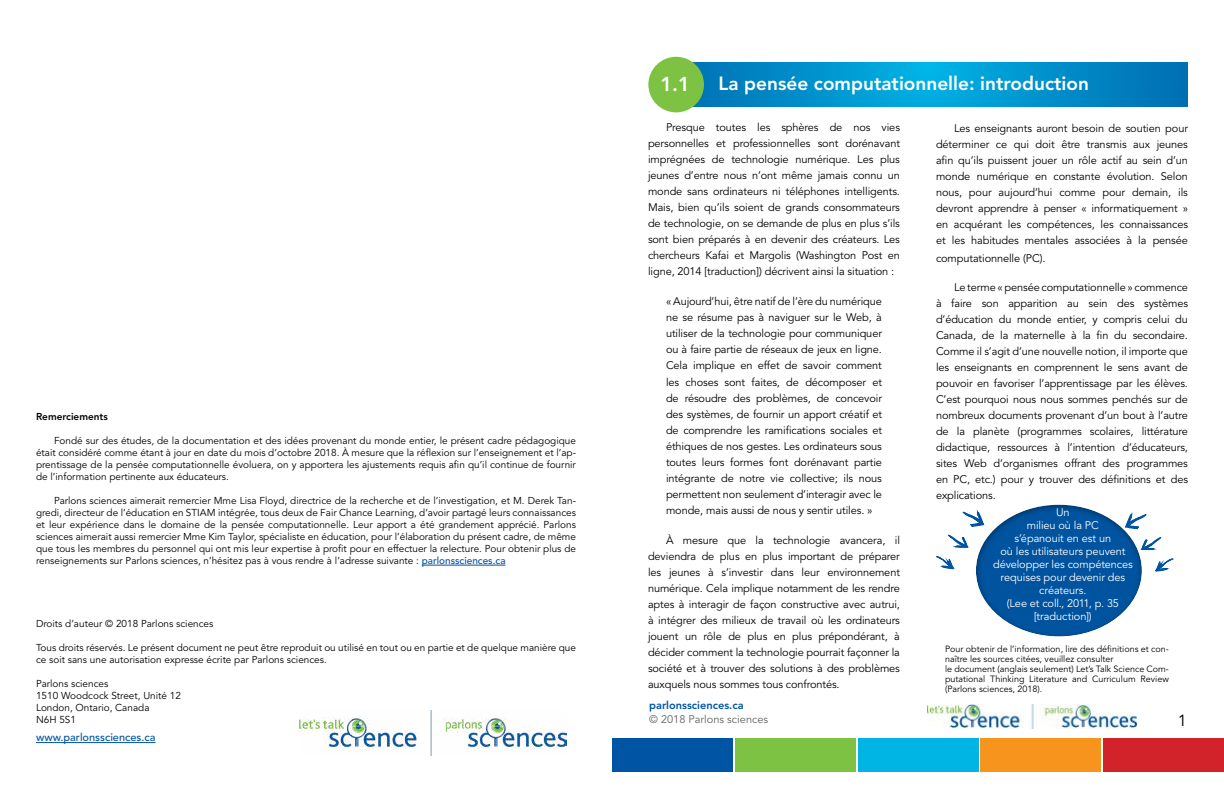
<style>
.page{position:relative;width:1224px;height:792px;background:#fff}
.page>*{position:absolute;margin:0;border:0;box-sizing:border-box;transform-origin:0 0}
.t1{font:800 20px "Avenir LT Std";color:#fff}
.t2{font:800 19px "Avenir LT Std";color:#fff}
.t3{font:16px "Avenir LT Std";color:#000}
.t4{font:11px/16px "Avenir LT Std";letter-spacing:-.01em;color:#000;text-align:justify}
.t5{font:11px/13px "Avenir LT Std";letter-spacing:-.01em;color:#fff;text-align:center}
.t6{font:500 11px "Avenir LT Std";color:#0053a1}
.t7{font:11px "Avenir LT Std";color:#636466}
.t8{font:800 11px "Avenir LT Std";color:#0054a4}
.t9{font:10px/12px "Avenir LT Std";color:#000}
.t10{font:800 10px "Avenir LT Std";color:#000}
.t11{font:9px/10px "Avenir LT Std";color:#000}
.s1{font-weight:500;color:#0053a1}
</style>
<div class="page">
<img style="left:927px;top:705px;width:209px;height:23px">
<svg style="left:694px;top:63px;width:494px;height:43px;background:#0090cb"></svg>
<div style="left:648px;top:57px;width:56px;height:55px;background:#7dc242;border-radius:50%"></div>
<img style="left:299px;top:710px;width:268px;height:46px">
<hr style="left:36px;top:742px;width:120px;height:1px;background:#0053a1">
<hr style="left:422px;top:565px;width:84px;height:1px;background:#0053a1">
<div style="left:612px;top:738px;width:121px;height:34px;background:#0054a4"></div>
<div style="left:735px;top:738px;width:121px;height:34px;background:#7dc242"></div>
<div style="left:858px;top:738px;width:120px;height:34px;background:#00b4e4"></div>
<div style="left:980px;top:738px;width:121px;height:34px;background:#f7941e"></div>
<div style="left:1103px;top:738px;width:121px;height:34px;background:#d2232a"></div>
<div style="left:968px;top:498px;width:182px;height:140px;background:#000;opacity:.49"></div>
<svg style="left:936px;top:504px;width:57px;height:83px"></svg>
<svg style="left:1116px;top:506px;width:58px;height:83px"></svg>
<h1 class="t1" style="left:660px;top:73px;width:31px">1.1</h1>
<h2 class="t2" style="left:719px;top:72px;width:372px">La pensée computationnelle: introduction</h2>
<p class="t4" style="left:648px;top:120px;width:254px;text-indent:18px">Presque toutes les sphères de nos vies personnelles et professionnelles sont dorénavant imprégnées de technologie numérique. Les plus jeunes d’entre nous n’ont même jamais connu un monde sans ordinateurs ni téléphones intelligents.<br>Mais, bien qu’ils soient de grands consommateurs de technologie, on se demande de plus en plus s’ils sont bien préparés à en devenir des créateurs. Les chercheurs Kafai et Margolis (Washington Post en ligne, 2014 [traduction]) décrivent ainsi la situation :</p>
<p class="t4" style="left:666px;top:294px;width:218px">« Aujourd’hui, être natif de l’ère du numérique ne se résume pas à naviguer sur le Web, à utiliser de la technologie pour communiquer ou à faire partie de réseaux de jeux en ligne.<br>Cela implique en effet de savoir comment les choses sont faites, de décomposer et de résoudre des problèmes, de concevoir des systèmes, de fournir un apport créatif et de comprendre les ramifications sociales et éthiques de nos gestes. Les ordinateurs sous toutes leurs formes font dorénavant partie intégrante de notre vie collective; ils nous permettent non seulement d’interagir avec le monde, mais aussi de nous y sentir utiles. »</p>
<p class="t4" style="left:648px;top:532px;width:254px;text-indent:18px">À mesure que la technologie avancera, il deviendra de plus en plus important de préparer les jeunes à s’investir dans leur environnement numérique. Cela implique notamment de les rendre aptes à interagir de façon constructive avec autrui, à intégrer des milieux de travail où les ordinateurs jouent un rôle de plus en plus prépondérant, à décider comment la technologie pourrait façonner la société et à trouver des solutions à des problèmes auxquels nous sommes tous confrontés.</p>
<p class="t4" style="left:936px;top:120px;width:254px;text-indent:18px">Les enseignants auront besoin de soutien pour déterminer ce qui doit être transmis aux jeunes afin qu’ils puissent jouer un rôle actif au sein d’un monde numérique en constante évolution. Selon nous, pour aujourd’hui comme pour demain, ils devront apprendre à penser « informatiquement » en acquérant les compétences, les connaissances et les habitudes mentales associées à la pensée</p>
<p class="t4" style="left:936px;top:250px;width:111px">computationnelle (PC).</p>
<p class="t4" style="left:936px;top:279px;width:254px;text-indent:18px">Le terme « pensée computationnelle » commence à faire son apparition au sein des systèmes d’éducation du monde entier, y compris celui du Canada, de la maternelle à la fin du secondaire.<br>Comme il s’agit d’une nouvelle notion, il importe que les enseignants en comprennent le sens avant de pouvoir en favoriser l’apprentissage par les élèves.<br>C’est pourquoi nous nous sommes penchés sur de nombreux documents provenant d’un bout à l’autre de la planète (programmes scolaires, littérature didactique, ressources à l’intention d’éducateurs, sites Web d’organismes offrant des programmes en PC, etc.) pour y trouver des définitions et des explications.</p>
<p class="t10" style="left:36px;top:411px;width:73px">Remerciements</p>
<p class="t9" style="left:36px;top:435px;width:542px;text-align:justify;text-indent:18px">Fondé sur des études, de la documentation et des idées provenant du monde entier, le présent cadre pédagogique était considéré comme étant à jour en date du mois d’octobre 2018. À mesure que la réflexion sur l’enseignement et l’ap&shy;prentissage de la pensée computationnelle évoluera, on y apportera les ajustements requis afin qu’il continue de fournir de l’information pertinente aux éducateurs.</p>
<p class="t9" style="left:36px;top:495px;width:542px;text-align:justify;text-indent:18px">Parlons sciences aimerait remercier Mme Lisa Floyd, directrice de la recherche et de l’investigation, et M. Derek Tan&shy;gredi, directeur de l’éducation en STIAM intégrée, tous deux de Fair Chance Learning, d’avoir partagé leurs connaissances et leur expérience dans le domaine de la pensée computationnelle. Leur apport a été grandement apprécié. Parlons sciences aimerait aussi remercier Mme Kim Taylor, spécialiste en éducation, pour l’élaboration du présent cadre, de même que tous les membres du personnel qui ont mis leur expertise à profit pour en effectuer la relecture. Pour obtenir plus de renseignements sur Parlons sciences, n’hésitez pas à vous rendre à l’adresse suivante : <span class="s1">parlonssciences.ca</span></p>
<p class="t5" style="left:993px;top:506px;width:141px">Un<br>milieu où la PC<br>s’épanouit en est un<br>où les utilisateurs peuvent développer les compétences requises pour devenir des créateurs.<br>(Lee et coll., 2011, p. 35 [traduction])</p>
<p class="t9" style="left:36px;top:618px;width:179px">Droits d’auteur © 2018 Parlons sciences</p>
<p class="t9" style="left:36px;top:642px;width:542px">Tous droits réservés. Le présent document ne peut être reproduit ou utilisé en tout ou en partie et de quelque manière que ce soit sans une autorisation expresse écrite par Parlons sciences.</p>
<p class="t9" style="left:36px;top:678px;width:147px">Parlons sciences<br>1510 Woodcock Street, Unité 12<br>London, Ontario, Canada<br>N6H 5S1</p>
<p class="t6" style="left:36px;top:731px;width:121px">www.parlonssciences.ca</p>
<p class="t11" style="left:945px;top:644px;width:225px">Pour obtenir de l’information, lire des définitions et con&shy;naître les sources citées, veuillez consulter<br>le document (anglais seulement) Let’s Talk Science Com&shy;putational Thinking Literature and Curriculum Review (Parlons sciences, 2018).</p>
<p class="t8" style="left:649px;top:698px;width:96px">parlonssciences.ca</p>
<p class="t7" style="left:649px;top:713px;width:121px">© 2018 Parlons sciences</p>
<h3 class="t3" style="left:1178px;top:711px;width:10px">1</h3>
</div>
